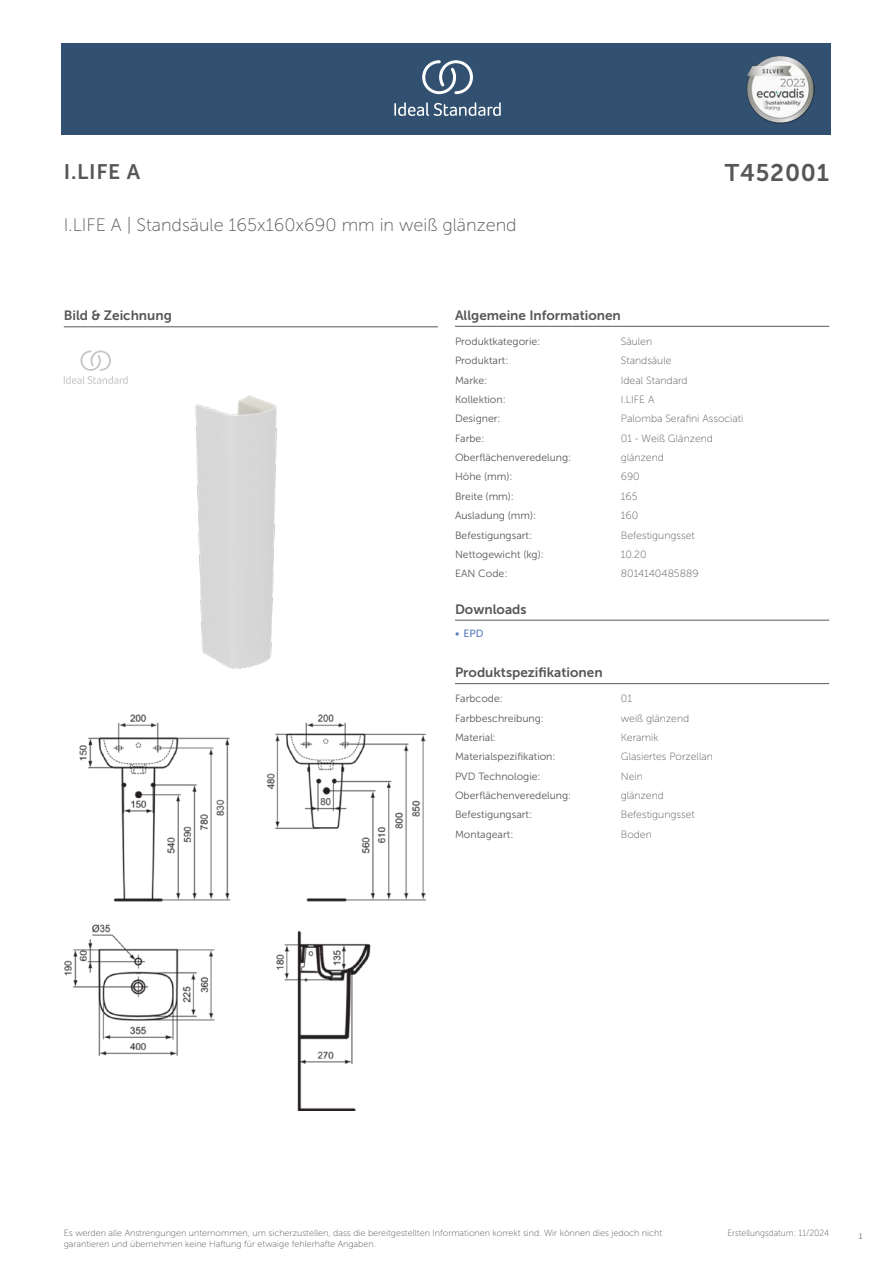
<style>
.page{position:relative;width:893px;height:1263px;background:#fff}
.page>*{position:absolute;margin:0;border:0;box-sizing:border-box;transform-origin:0 0}
.t1{font:24px "Museo Sans 700";letter-spacing:.035em;color:#575756}
.t2{font:21px "Museo Sans 700";color:#575756}
.t3{font:18px "Museo Sans 100";color:#575756}
.t4{font:13.5px "Museo Sans 700";color:#575756}
.t5{font:10.5px "Museo Sans 300";color:#575756}
.t6{font:10.5px "Museo Sans 100";color:#575756}
.t7{font:10.5px "Museo Sans 500";color:#5b7ebf}
.t8{font:9px/10.8px "Museo Sans 100";color:#575756}
.t9{font:9px "Museo Sans 100";color:#575756;scale:.95 1}
.t10{font:300 9px "Calibri";color:#575756;scale:.95 1}
</style>
<div class="page">
<div style="left:62px;top:43px;width:769px;height:91px;background:#325070"></div>
<hr style="left:455px;top:326px;width:166px;height:1px;background:#575756">
<hr style="left:621px;top:326px;width:208px;height:1px;background:#575756">
<hr style="left:455px;top:620px;width:187px;height:1px;background:#575756">
<hr style="left:642px;top:620px;width:187px;height:1px;background:#575756">
<hr style="left:455px;top:683px;width:166px;height:1px;background:#575756">
<hr style="left:621px;top:683px;width:208px;height:1px;background:#575756">
<img style="left:64px;top:714px;width:361px;height:396px">
<hr style="left:64px;top:327px;width:374px;height:1px;background:#575756">
<svg style="left:64px;top:350px;width:64px;height:34px"></svg>
<img style="left:195px;top:395px;width:82px;height:274px">
<svg style="left:394px;top:102px;width:107px;height:14px"></svg>
<svg style="left:422px;top:60px;width:51px;height:34px"></svg>
<img style="left:746px;top:56px;width:68px;height:67px">
<h2 class="t2" style="left:64px;top:160px;width:78px">I.LIFE A</h2>
<h1 class="t1" style="left:725px;top:160px;width:106px">T452001</h1>
<h3 class="t3" style="left:64px;top:215px;width:454px">I.LIFE A | Standsäule 165x160x690 mm in weiß glänzend</h3>
<p class="t4" style="left:64px;top:308px;width:110px">Bild &amp; Zeichnung</p>
<p class="t4" style="left:455px;top:308px;width:167px">Allgemeine Informationen</p>
<p class="t5" style="left:455px;top:336px;width:87px">Produktkategorie:</p>
<p class="t6" style="left:621px;top:336px;width:33px">Säulen</p>
<p class="t5" style="left:455px;top:355px;width:55px">Produktart:</p>
<p class="t6" style="left:621px;top:355px;width:52px">Standsäule</p>
<p class="t5" style="left:455px;top:374px;width:34px">Marke:</p>
<p class="t6" style="left:621px;top:374px;width:68px">Ideal Standard</p>
<p class="t5" style="left:455px;top:394px;width:52px">Kollektion:</p>
<p class="t6" style="left:621px;top:394px;width:35px">I.LIFE A</p>
<p class="t5" style="left:455px;top:413px;width:47px">Designer:</p>
<p class="t6" style="left:621px;top:413px;width:124px">Palomba Serafini Associati</p>
<p class="t5" style="left:455px;top:432px;width:31px">Farbe:</p>
<p class="t6" style="left:621px;top:433px;width:94px">01 - Weiß Glänzend</p>
<p class="t5" style="left:455px;top:452px;width:118px">Oberflächenveredelung:</p>
<p class="t6" style="left:621px;top:452px;width:45px">glänzend</p>
<p class="t5" style="left:455px;top:471px;width:59px">Höhe (mm):</p>
<p class="t6" style="left:621px;top:471px;width:20px">690</p>
<p class="t5" style="left:455px;top:491px;width:61px">Breite (mm):</p>
<p class="t6" style="left:621px;top:491px;width:18px">165</p>
<p class="t5" style="left:455px;top:510px;width:83px">Ausladung (mm):</p>
<p class="t6" style="left:621px;top:510px;width:19px">160</p>
<p class="t5" style="left:455px;top:529px;width:79px">Befestigungsart:</p>
<p class="t6" style="left:621px;top:529px;width:75px">Befestigungsset</p>
<p class="t5" style="left:455px;top:549px;width:90px">Nettogewicht (kg):</p>
<p class="t6" style="left:621px;top:549px;width:27px">10.20</p>
<p class="t5" style="left:455px;top:568px;width:54px">EAN Code:</p>
<p class="t6" style="left:621px;top:568px;width:79px">8014140485889</p>
<p class="t4" style="left:455px;top:602px;width:73px">Downloads</p>
<p class="t7" style="left:455px;top:627px;width:30px">• EPD</p>
<p class="t4" style="left:455px;top:665px;width:149px">Produktspezifikationen</p>
<p class="t5" style="left:455px;top:693px;width:49px">Farbcode:</p>
<p class="t6" style="left:621px;top:693px;width:13px">01</p>
<p class="t5" style="left:455px;top:712px;width:90px">Farbbeschreibung:</p>
<p class="t6" style="left:621px;top:712px;width:70px">weiß glänzend</p>
<p class="t5" style="left:455px;top:732px;width:43px">Material:</p>
<p class="t6" style="left:621px;top:732px;width:39px">Keramik</p>
<p class="t5" style="left:455px;top:751px;width:102px">Materialspezifikation:</p>
<p class="t6" style="left:621px;top:751px;width:94px">Glasiertes Porzellan</p>
<p class="t5" style="left:455px;top:770px;width:87px">PVD Technologie:</p>
<p class="t6" style="left:621px;top:770px;width:24px">Nein</p>
<p class="t5" style="left:455px;top:790px;width:118px">Oberflächenveredelung:</p>
<p class="t6" style="left:621px;top:790px;width:45px">glänzend</p>
<p class="t5" style="left:455px;top:809px;width:79px">Befestigungsart:</p>
<p class="t6" style="left:621px;top:809px;width:75px">Befestigungsset</p>
<p class="t5" style="left:455px;top:828px;width:60px">Montageart:</p>
<p class="t6" style="left:621px;top:829px;width:33px">Boden</p>
<p class="t8" style="left:64px;top:1227px;width:600px">Es werden alle Anstrengungen unternommen, um sicherzustellen, dass die bereitgestellten Informationen korrekt sind. Wir können dies jedoch nicht garantieren und übernehmen keine Haftung für etwaige fehlerhafte Angaben.</p>
<p class="t9" style="left:727px;top:1228px;width:109px">Erstellungsdatum: 11/2024</p>
<p class="t10" style="left:858px;top:1230px;width:6px">1</p>
</div>
